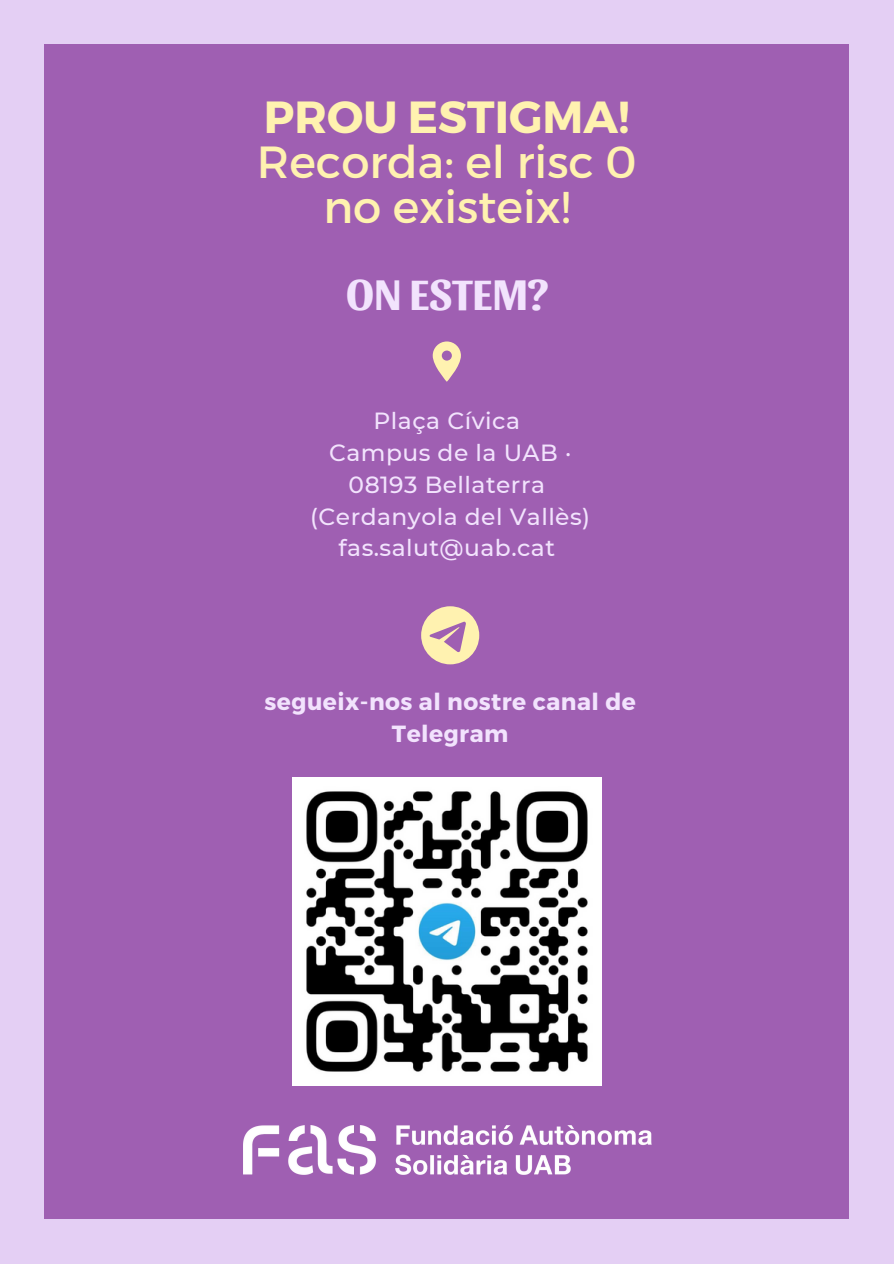
<style>
.page{position:relative;width:894px;height:1264px;background:#fff}
.page>*{position:absolute;margin:0;border:0;box-sizing:border-box;transform-origin:0 0}
.t1{font:45px/44.5px "Montserrat";color:#fff2b0;text-align:center}
.t2{font:700 45px "Montserrat";color:#fff2b0}
.t3{font:700 44.55px "Sansita";color:#f2e3fd}
.t4{font:500 23.4px/31.8px "Montserrat";letter-spacing:.02em;color:#f2e3fd;text-align:center}
.t5{font:700 23.4px/31.8px "Montserrat";letter-spacing:.02em;color:#f2e3fd;text-align:center}
</style>
<div class="page">
<div style="left:0;top:0;width:893px;height:1263px;background:#e4cff4"></div>
<div style="left:45px;top:45px;width:803px;height:1173px;background:#9f5fb2"></div>
<svg style="left:432px;top:341px;width:28px;height:41px"></svg>
<svg style="left:421px;top:606px;width:58px;height:58px"></svg>
<img style="left:292px;top:777px;width:309px;height:308px">
<img style="left:244px;top:1125px;width:407px;height:49px">
<p class="t2" style="left:264px;top:88px;width:367px">PROU ESTIGMA!</p>
<p class="t1" style="left:257px;top:137px;width:381px">Recorda: el risc 0 no existeix!</p>
<p class="t3" style="left:346px;top:264px;width:204px">ON ESTEM?</p>
<p class="t4" style="left:373px;top:404px;width:148px">Plaça Cívica</p>
<p class="t4" style="left:329px;top:436px;width:244px">Campus de la UAB ·<br>08193 Bellaterra</p>
<p class="t4" style="left:310px;top:500px;width:281px">(Cerdanyola del Vallès)</p>
<p class="t4" style="left:338px;top:532px;width:218px">fas.salut@uab.cat</p>
<p class="t5" style="left:264px;top:684px;width:373px">segueix-nos al nostre canal de<br>Telegram</p>
</div>
